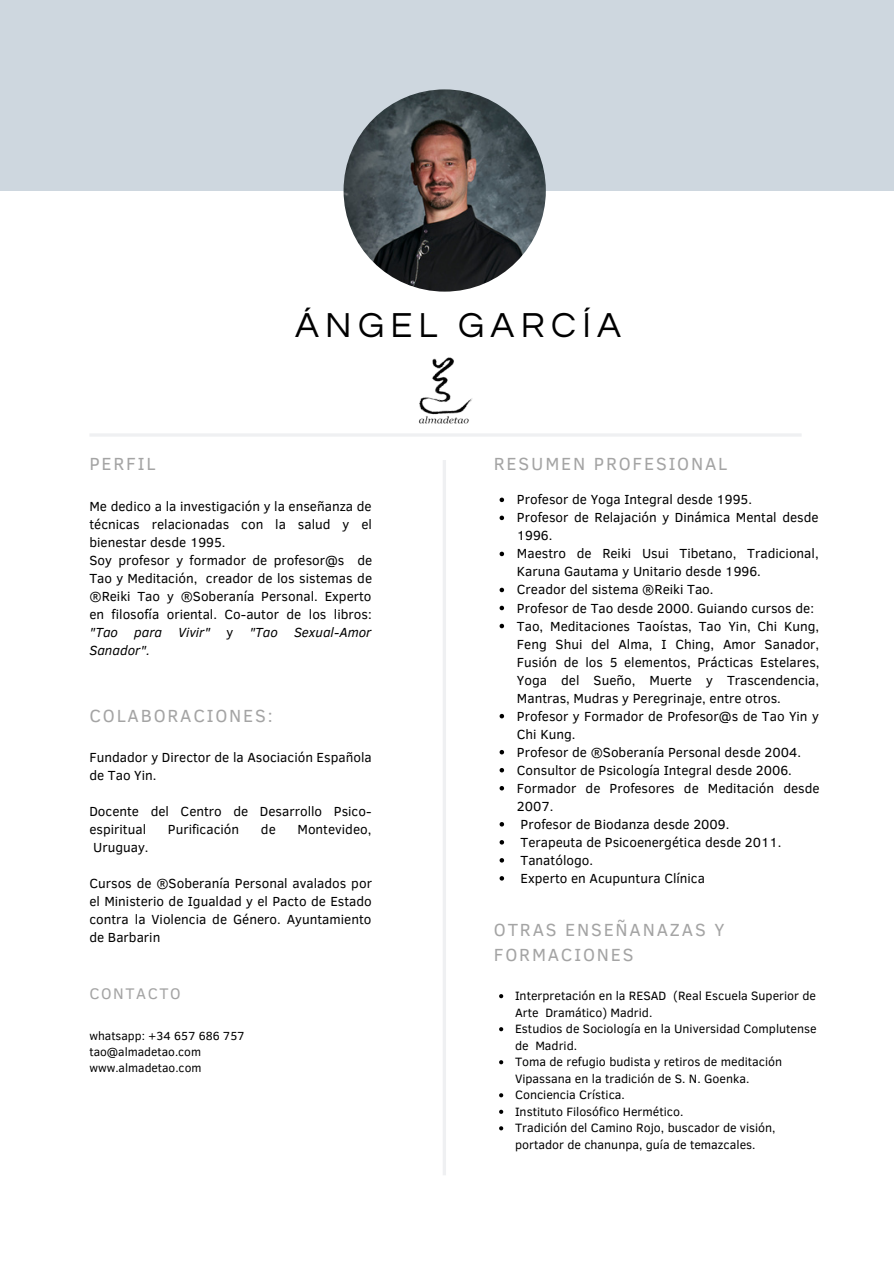
<style>
.page{position:relative;width:894px;height:1264px;background:#fff}
.page>*{position:absolute;margin:0;border:0;box-sizing:border-box;transform-origin:0 0}
.t1{font:36px "Questrial";letter-spacing:.175em;color:#000}
.t2{font:18px/24.8px "Clear Sans";letter-spacing:.1em;color:#a4a4a4}
.t3{font:15.75px "Clear Sans";letter-spacing:.1em;color:#a4a4a4}
.t4{font:13.5px/18px "Clear Sans";color:#000}
.t5{font:12.45px/16.5px "Clear Sans";color:#000}
.t6{font:12px/16px "Clear Sans";color:#000}
.s1{font-style:italic}
</style>
<div class="page">
<hr style="left:443px;top:460px;width:3px;height:715px;background:#eff0f2">
<div style="left:0;top:0;width:893px;height:191px;background:#ced7df"></div>
<img style="left:343px;top:89px;width:202px;height:202px;border-radius:50%">
<hr style="left:90px;top:433px;width:711px;height:3px;background:#eff0f2">
<img style="left:381px;top:357px;width:127px;height:80px">
<svg style="left:499px;top:994px;width:4px;height:4px"></svg>
<svg style="left:499px;top:1027px;width:4px;height:4px"></svg>
<svg style="left:499px;top:1060px;width:4px;height:4px"></svg>
<svg style="left:499px;top:1093px;width:4px;height:4px"></svg>
<svg style="left:499px;top:1109px;width:4px;height:4px"></svg>
<svg style="left:499px;top:1126px;width:4px;height:4px"></svg>
<svg style="left:499px;top:497px;width:5px;height:5px"></svg>
<svg style="left:499px;top:515px;width:5px;height:5px"></svg>
<svg style="left:499px;top:551px;width:5px;height:5px"></svg>
<svg style="left:499px;top:587px;width:5px;height:5px"></svg>
<svg style="left:499px;top:605px;width:5px;height:5px"></svg>
<svg style="left:499px;top:623px;width:5px;height:5px"></svg>
<svg style="left:499px;top:714px;width:5px;height:4px"></svg>
<svg style="left:499px;top:750px;width:5px;height:4px"></svg>
<svg style="left:499px;top:768px;width:5px;height:4px"></svg>
<svg style="left:499px;top:786px;width:5px;height:4px"></svg>
<svg style="left:499px;top:822px;width:5px;height:4px"></svg>
<svg style="left:499px;top:840px;width:5px;height:4px"></svg>
<svg style="left:499px;top:858px;width:5px;height:4px"></svg>
<svg style="left:499px;top:876px;width:5px;height:4px"></svg>
<h2 class="t2" style="left:89px;top:451px;width:68px">PERFIL</h2>
<h1 class="t1" style="left:295px;top:308px;width:327px">ÁNGEL GARCÍA</h1>
<h2 class="t2" style="left:494px;top:451px;width:235px">RESUMEN PROFESIONAL</h2>
<p class="t4" style="left:89px;top:496px;width:284px">Me dedico a la investigación y la enseñanza de técnicas relacionadas con la salud y el bienestar desde 1995.<br>Soy profesor y formador de profesor@s de Tao y Meditación, creador de los sistemas de ®Reiki Tao y ®Soberanía Personal. Experto en filosofía oriental. Co-autor de los libros: <span class="s1">"Tao para Vivir"</span> y <span class="s1">"Tao Sexual-Amor Sanador".</span></p>
<h2 class="t2" style="left:89px;top:702px;width:185px">COLABORACIONES:</h2>
<p class="t4" style="left:89px;top:747px;width:284px">Fundador y Director de la Asociación Española de Tao Yin.</p>
<p class="t4" style="left:89px;top:801px;width:283px">Docente del Centro de Desarrollo Psico&shy;espiritual</p>
<p class="t4" style="left:168px;top:819px;width:73px">Purificación</p>
<p class="t4" style="left:261px;top:819px;width:16px">de</p>
<p class="t4" style="left:297px;top:819px;width:75px">Montevideo,</p>
<p class="t4" style="left:93px;top:837px;width:57px">Uruguay.</p>
<p class="t4" style="left:89px;top:873px;width:284px;text-align:justify">Cursos de ®Soberanía Personal avalados por el Ministerio de Igualdad y el Pacto de Estado contra la Violencia de Género. Ayuntamiento de Barbarin</p>
<p class="t3" style="left:89px;top:982px;width:93px">CONTACTO</p>
<p class="t6" style="left:89px;top:1027px;width:157px">whatsapp: +34 657 686 757 tao@almadetao.com www.almadetao.com</p>
<p class="t4" style="left:516px;top:490px;width:304px">Profesor de Yoga Integral desde 1995.<br>Profesor de Relajación y Dinámica Mental desde 1996.<br>Maestro de Reiki Usui Tibetano, Tradicional, Karuna Gautama y Unitario desde 1996.<br>Creador del sistema ®Reiki Tao.<br>Profesor de Tao desde 2000. Guiando cursos de:<br>Tao, Meditaciones Taoístas, Tao Yin, Chi Kung, Feng Shui del Alma, I Ching, Amor Sanador, Fusión de los 5 elementos, Prácticas Estelares, Yoga del Sueño, Muerte y Trascendencia, Mantras, Mudras y Peregrinaje, entre otros.<br>Profesor y Formador de Profesor@s de Tao Yin y Chi Kung.<br>Profesor de ®Soberanía Personal desde 2004.<br>Consultor de Psicología Integral desde 2006.<br>Formador de Profesores de Meditación desde 2007.<br>Profesor de Biodanza desde 2009.<br>Terapeuta de Psicoenergética desde 2011.<br>Tanatólogo.<br>Experto en Acupuntura Clínica</p>
<h2 class="t2" style="left:494px;top:916px;width:232px">OTRAS ENSEÑANAZAS Y<br>FORMACIONES</h2>
<p class="t5" style="left:515px;top:987px;width:303px">Interpretación en la RESAD (Real Escuela Superior de Arte Dramático) Madrid.<br>Estudios de Sociología en la Universidad Complutense de Madrid.<br>Toma de refugio budista y retiros de meditación Vipassana en la tradición de S. N. Goenka.<br>Conciencia Crística.<br>Instituto Filosófico Hermético.<br>Tradición del Camino Rojo, buscador de visión, portador de chanunpa, guía de temazcales.</p>
</div>
